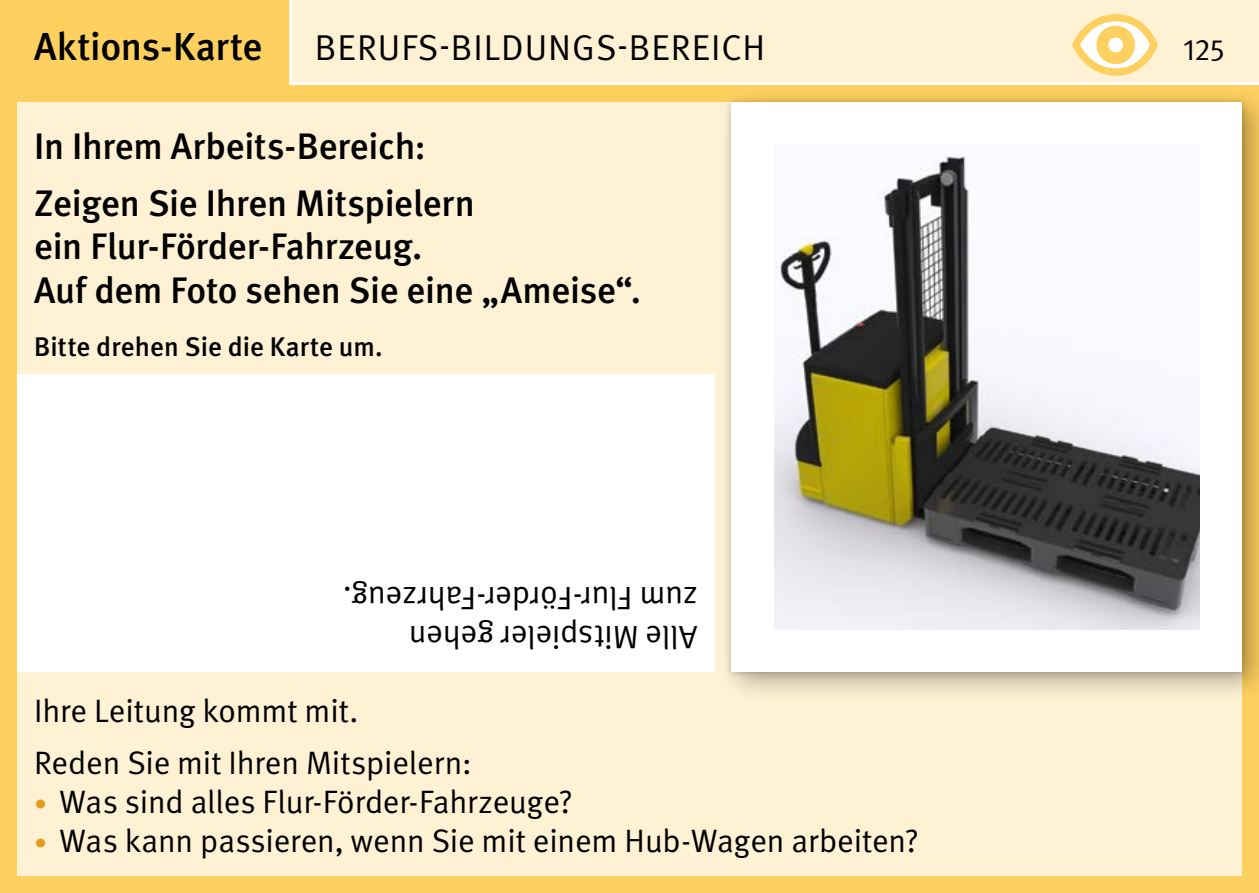
<style>
.page{position:relative;width:1259px;height:893px;background:#fed060}
.page>*{position:absolute;margin:0;border:0;box-sizing:border-box;transform-origin:0 0}
.t1{font:500 39px "DGUV Meta";letter-spacing:-.005em;color:#000}
.t2{font:500 36.9px/56.4px "DGUV Meta";letter-spacing:-.005em;color:#000}
.t3{font:36px "DGUV Meta";letter-spacing:.03em;color:#000}
.t4{font:32.4px/51.9px "DGUV Meta";letter-spacing:-.005em;color:#000}
.t5{font:30px "DGUV Meta";color:#000}
.t6{font:500 27px "DGUV Meta";letter-spacing:.005em;color:#000}
.s1{font-size:25.5px;color:#e49c20}
</style>
<div class="page">
<div style="left:17px;top:102px;width:1225px;height:774px;background:#fff1d4"></div>
<div style="left:17px;top:374px;width:697px;height:298px;background:#fff"></div>
<div style="left:718px;top:87px;width:541px;height:616px;background:#000;opacity:.3"></div>
<div style="left:724px;top:95px;width:524px;height:583px;background:#000;opacity:.2"></div>
<div style="left:731px;top:102px;width:511px;height:570px;background:#fff"></div>
<div style="left:289px;top:0;width:970px;height:85px;background:#fff1d4"></div>
<svg style="left:1071px;top:13px;width:87px;height:64px"></svg>
<div style="left:1096px;top:26px;width:39px;height:38px;border:12px solid #fed060;border-radius:50%"></div>
<img style="left:774px;top:156px;width:425px;height:473px">
<p class="t1" style="left:34px;top:23px;width:230px">Aktions-Karte</p>
<p class="t3" style="left:315px;top:26px;width:452px">BERUFS-BILDUNGS-BEREICH</p>
<p class="t5" style="left:1183px;top:32px;width:43px">125</p>
<p class="t2" style="left:34px;top:120px;width:442px">In Ihrem Arbeits-Bereich:<br>Zeigen Sie Ihren Mitspielern</p>
<p class="t2" style="left:34px;top:226px;width:608px;line-height:43.5px">ein Flur-Förder-Fahrzeug.<br>Auf dem Foto sehen Sie eine „Ameise“.</p>
<p class="t6" style="left:34px;top:331px;width:350px">Bitte drehen Sie die Karte um.</p>
<p class="t4" style="left:697px;top:656px;width:356px;line-height:39px;rotate:-180deg">Alle Mitspieler gehen zum Flur-Förder-Fahrzeug.</p>
<p class="t4" style="left:34px;top:685px;width:439px">Ihre Leitung kommt mit.<br>Reden Sie mit Ihren Mitspielern:</p>
<p class="t4" style="left:34px;top:777px;width:540px"><span class="s1">•</span> Was sind alles Flur-Förder-Fahrzeuge?</p>
<p class="t4" style="left:34px;top:816px;width:886px"><span class="s1">•</span> Was kann passieren, wenn Sie mit einem Hub-Wagen arbeiten?</p>
</div>
